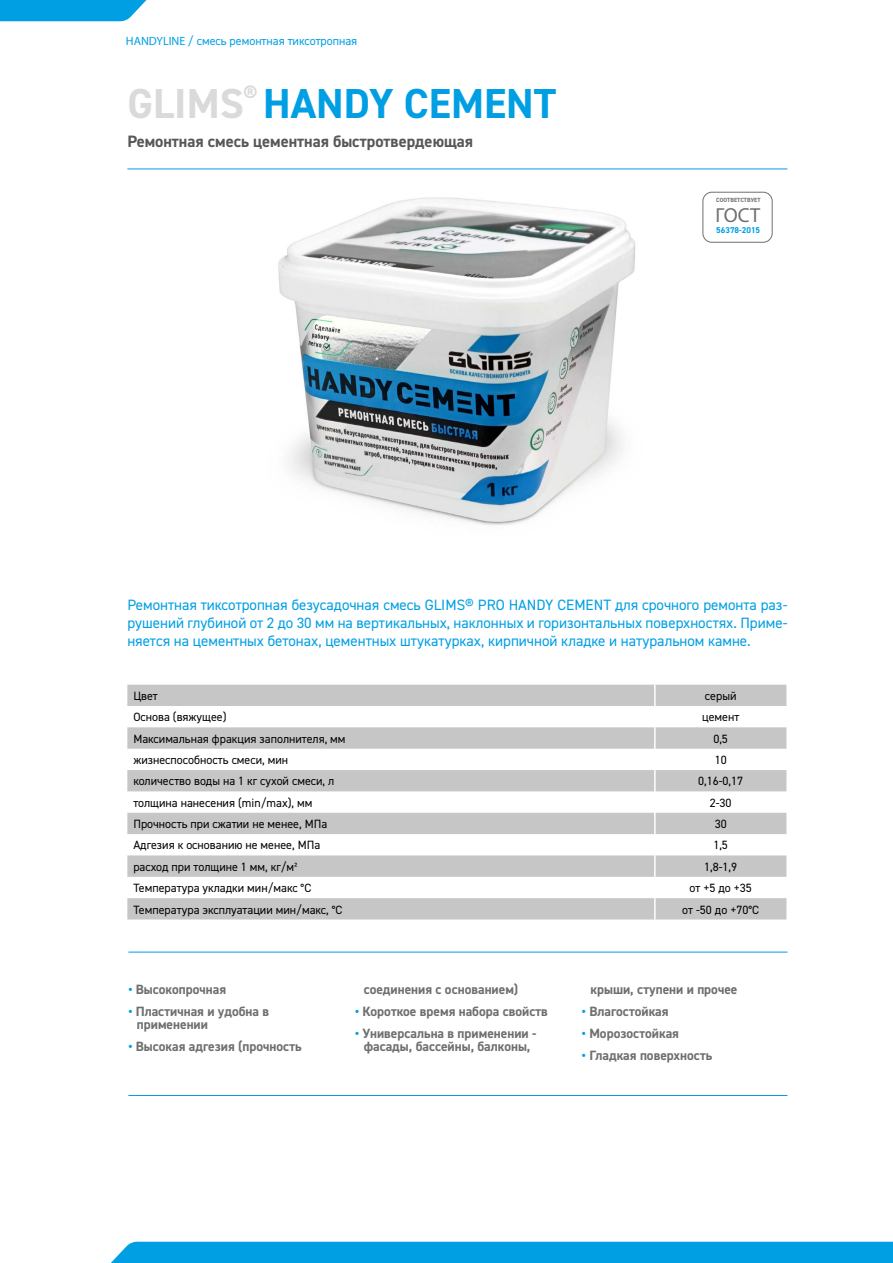
<style>
.page{position:relative;width:893px;height:1263px;background:#fff}
.page>*{position:absolute;margin:0;border:0;box-sizing:border-box;transform-origin:0 0}
.t1{font:700 42px "DIN2014";color:#009fe3}
.t2{font:20.4px "Myriad Pro";color:#706f6f}
.t3{font:700 16.5px "DIN2014";color:#575756}
.t4{font:15px/18px "DIN2014";color:#009fe3;text-align:justify}
.t5{font:700 13.5px/13.5px "DIN2014";color:#706f6f}
.t6{font:12px "DIN2014";color:#000}
.t7{font:12px "DIN2014";color:#009fe3}
.t8{font:700 8.55px "DIN2014";color:#009fe3}
.t9{font:700 6px "DIN2014";color:#706f6f}
.s1{font-family:"Myriad Pro"}
.s2{color:#dadada}
.s3{color:#009fe3}
</style>
<div class="page">
<div style="left:111px;top:1242px;width:782px;height:21px;background:#009fe3"></div>
<hr style="left:127px;top:168px;width:660px;height:1px;background:#009fe3">
<svg style="left:127px;top:685px;width:659px;height:234px;fill:#c6c6c6"></svg>
<hr style="left:654px;top:685px;width:2px;height:21px;background:#fff">
<hr style="left:654px;top:706px;width:2px;height:21px;background:#fff">
<hr style="left:654px;top:727px;width:2px;height:22px;background:#fff">
<hr style="left:654px;top:749px;width:2px;height:21px;background:#fff">
<hr style="left:654px;top:770px;width:2px;height:21px;background:#fff">
<hr style="left:654px;top:791px;width:2px;height:22px;background:#fff">
<hr style="left:654px;top:813px;width:2px;height:21px;background:#fff">
<hr style="left:654px;top:834px;width:2px;height:21px;background:#fff">
<hr style="left:654px;top:855px;width:2px;height:22px;background:#fff">
<hr style="left:654px;top:877px;width:2px;height:21px;background:#fff">
<hr style="left:654px;top:898px;width:2px;height:21px;background:#fff">
<svg style="left:0;top:0;width:147px;height:21px;background:#12a5e5"></svg>
<hr style="left:128px;top:1095px;width:659px;height:1px;background:#009fe3">
<hr style="left:128px;top:952px;width:659px;height:1px;background:#009fe3">
<img style="left:278px;top:197px;width:357px;height:329px">
<div style="left:702px;top:192px;width:70px;height:51px;border:1px solid #706f6f;border-radius:9px"></div>
<p class="t7" style="left:126px;top:34px;width:233px"><span class="s1">HANDYLINE</span> / смесь ремонтная тиксотропная</p>
<h1 class="t1" style="left:127px;top:75px;width:430px"><span class="s2">GLIMS</span><sup>®</sup> HANDY CEMENT</h1>
<h3 class="t3" style="left:127px;top:130px;width:347px">Ремонтная смесь цементная быстротвердеющая</h3>
<p class="t9" style="left:716px;top:196px;width:46px">СООТВЕТСТВУЕТ</p>
<h2 class="t2" style="left:716px;top:203px;width:46px">ГОСТ</h2>
<p class="t8" style="left:716px;top:225px;width:45px">56378-2015</p>
<p class="t4" style="left:127px;top:596px;width:662px">Ремонтная тиксотропная безусадочная смесь GLIMS® PRO HANDY CEMENT для срочного ремонта раз&shy;рушений глубиной от 2 до 30 мм на вертикальных, наклонных и горизонтальных поверхностях. Приме&shy;няется на цементных бетонах, цементных штукатурках, кирпичной кладке и натуральном камне.</p>
<p class="t6" style="left:133px;top:688px;width:26px">Цвет</p>
<p class="t6" style="left:705px;top:688px;width:33px">серый</p>
<p class="t6" style="left:133px;top:710px;width:95px">Основа (вяжущее)</p>
<p class="t6" style="left:702px;top:710px;width:39px">цемент</p>
<p class="t6" style="left:133px;top:731px;width:214px">Максимальная фракция заполнителя, мм</p>
<p class="t6" style="left:713px;top:731px;width:16px">0,5</p>
<p class="t6" style="left:133px;top:752px;width:156px">жизнеспособность смеси, мин</p>
<p class="t6" style="left:715px;top:752px;width:13px">10</p>
<p class="t6" style="left:133px;top:774px;width:202px">количество воды на 1 кг сухой смеси, л</p>
<p class="t6" style="left:698px;top:774px;width:47px">0,16-0,17</p>
<p class="t6" style="left:133px;top:795px;width:181px">толщина нанесения (min/max), мм</p>
<p class="t6" style="left:710px;top:795px;width:23px">2-30</p>
<p class="t6" style="left:133px;top:816px;width:195px">Прочность при сжатии не менее, МПа</p>
<p class="t6" style="left:715px;top:816px;width:13px">30</p>
<p class="t6" style="left:133px;top:838px;width:188px">Адгезия к основанию не менее, МПа</p>
<p class="t6" style="left:713px;top:838px;width:16px">1,5</p>
<p class="t6" style="left:133px;top:859px;width:166px">расход при толщине 1 мм, кг/м²</p>
<p class="t6" style="left:704px;top:859px;width:35px">1,8-1,9</p>
<p class="t6" style="left:133px;top:880px;width:179px">Температура укладки мин/макс °С</p>
<p class="t6" style="left:689px;top:880px;width:64px">от +5 до +35</p>
<p class="t6" style="left:133px;top:902px;width:211px">Температура эксплуатации мин/макс, °С</p>
<p class="t6" style="left:682px;top:902px;width:78px">от -50 до +70°C</p>
<p class="t5" style="left:128px;top:982px;width:99px"><span class="s3">•</span> Высокопрочная</p>
<p class="t5" style="left:137px;top:1004px;width:134px;text-indent:-9px"><span class="s3">•</span> Пластичная и удобна в применении</p>
<p class="t5" style="left:128px;top:1040px;width:175px"><span class="s3">•</span> Высокая адгезия (прочность</p>
<p class="t5" style="left:364px;top:982px;width:156px">соединения с основанием)</p>
<p class="t5" style="left:355px;top:1004px;width:194px"><span class="s3">•</span> Короткое время набора свойств</p>
<p class="t5" style="left:355px;top:1026px;width:183px;text-align:center"><span class="s3">•</span> Универсальна в применении - фасады, бассейны, балконы,</p>
<p class="t5" style="left:590px;top:982px;width:148px">крыши, ступени и прочее</p>
<p class="t5" style="left:582px;top:1004px;width:88px"><span class="s3">•</span> Влагостойкая</p>
<p class="t5" style="left:582px;top:1026px;width:99px"><span class="s3">•</span> Морозостойкая</p>
<p class="t5" style="left:582px;top:1048px;width:132px"><span class="s3">•</span> Гладкая поверхность</p>
</div>
